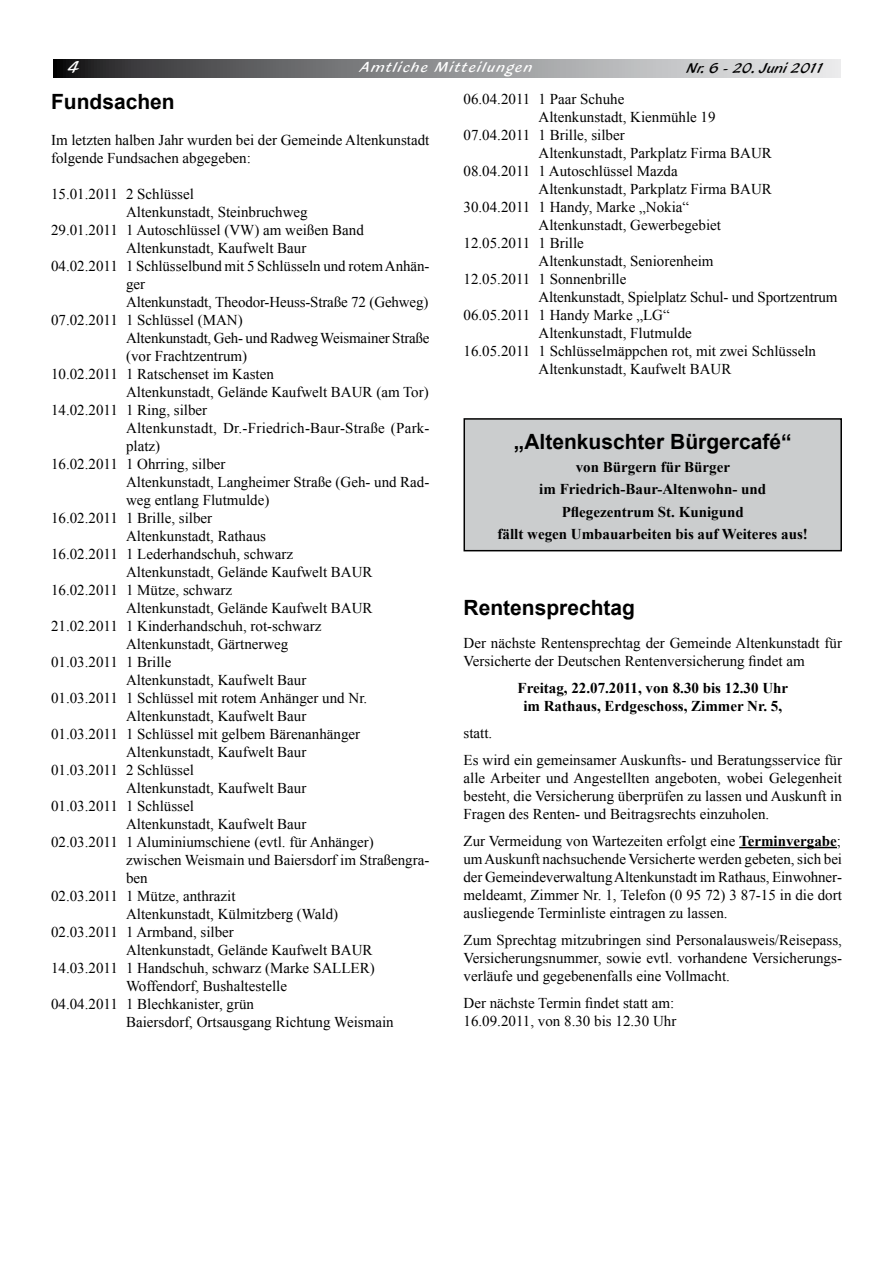
<style>
.page{position:relative;width:893px;height:1263px;background:#fff}
.page>*{position:absolute;margin:0;border:0;box-sizing:border-box;transform-origin:0 0}
.t1{font:700 21px "Arial";color:#000}
.t2{font:18px "Blacklight D";color:#fff}
.t3{font:15px/18px "Times New Roman";color:#000}
.t4{font:700 15px/22.5px "Times New Roman";color:#000;text-align:center}
.t5{font:15px "Blacklight D";letter-spacing:.1em;color:#fff}
.t6{font:15px "Blacklight D";color:#000}
.s1{font-weight:700}
</style>
<div class="page">
<svg style="left:53px;top:59px;width:788px;height:18px;background:#8c8c8e"></svg>
<hr style="left:739px;top:847px;width:98px;height:1px;background:#000">
<div style="left:464px;top:419px;width:377px;height:132px;background:#cbcdce"></div>
<div style="left:463px;top:418px;width:379px;height:133px;border:2px solid #000"></div>
<p class="t2" style="left:68px;top:56px;width:13px">4</p>
<p class="t5" style="left:361px;top:58px;width:173px">Amtliche Mitteilungen</p>
<p class="t6" style="left:687px;top:59px;width:139px">Nr. 6 - 20. Juni 2011</p>
<h1 class="t1" style="left:51px;top:88px;width:125px">Fundsachen</h1>
<p class="t3" style="left:51px;top:131px;width:380px">Im letzten halben Jahr wurden bei der Gemeinde Altenkunstadt folgende Fundsachen abgegeben:</p>
<p class="t3" style="left:51px;top:185px;width:144px">15.01.2011 2 Schlüssel</p>
<p class="t3" style="left:126px;top:203px;width:183px">Altenkunstadt, Steinbruchweg</p>
<p class="t3" style="left:51px;top:221px;width:314px">29.01.2011 1 Autoschlüssel (VW) am weißen Band</p>
<p class="t3" style="left:126px;top:239px;width:182px">Altenkunstadt, Kaufwelt Baur</p>
<p class="t3" style="left:51px;top:257px;width:380px">04.02.2011 1 Schlüsselbund mit 5 Schlüsseln und rotem Anhän-</p>
<p class="t3" style="left:126px;top:275px;width:21px">ger</p>
<p class="t3" style="left:126px;top:293px;width:304px">Altenkunstadt, Theodor-Heuss-Straße 72 (Gehweg)</p>
<p class="t3" style="left:51px;top:311px;width:193px">07.02.2011 1 Schlüssel (MAN)</p>
<p class="t3" style="left:126px;top:329px;width:305px">Altenkunstadt, Geh- und Radweg Weismainer Straße</p>
<p class="t3" style="left:126px;top:347px;width:123px">(vor Frachtzentrum)</p>
<p class="t3" style="left:51px;top:365px;width:224px">10.02.2011 1 Ratschenset im Kasten</p>
<p class="t3" style="left:126px;top:383px;width:304px">Altenkunstadt, Gelände Kaufwelt BAUR (am Tor)</p>
<p class="t3" style="left:51px;top:401px;width:158px">14.02.2011 1 Ring, silber</p>
<p class="t3" style="left:126px;top:419px;width:305px">Altenkunstadt, Dr.-Friedrich-Baur-Straße (Park-</p>
<p class="t3" style="left:126px;top:437px;width:36px">platz)</p>
<p class="t3" style="left:51px;top:455px;width:176px">16.02.2011 1 Ohrring, silber</p>
<p class="t3" style="left:126px;top:473px;width:305px">Altenkunstadt, Langheimer Straße (Geh- und Rad-</p>
<p class="t3" style="left:126px;top:491px;width:145px">weg entlang Flutmulde)</p>
<p class="t3" style="left:51px;top:509px;width:163px">16.02.2011 1 Brille, silber</p>
<p class="t3" style="left:126px;top:527px;width:141px">Altenkunstadt, Rathaus</p>
<p class="t3" style="left:51px;top:545px;width:244px">16.02.2011 1 Lederhandschuh, schwarz</p>
<p class="t3" style="left:126px;top:563px;width:248px">Altenkunstadt, Gelände Kaufwelt BAUR</p>
<p class="t3" style="left:51px;top:581px;width:183px">16.02.2011 1 Mütze, schwarz</p>
<p class="t3" style="left:126px;top:599px;width:248px">Altenkunstadt, Gelände Kaufwelt BAUR</p>
<p class="t3" style="left:51px;top:617px;width:272px">21.02.2011 1 Kinderhandschuh, rot-schwarz</p>
<p class="t3" style="left:126px;top:635px;width:164px">Altenkunstadt, Gärtnerweg</p>
<p class="t3" style="left:51px;top:653px;width:122px">01.03.2011 1 Brille</p>
<p class="t3" style="left:126px;top:671px;width:182px">Altenkunstadt, Kaufwelt Baur</p>
<p class="t3" style="left:51px;top:689px;width:318px">01.03.2011 1 Schlüssel mit rotem Anhänger und Nr.</p>
<p class="t3" style="left:126px;top:707px;width:182px">Altenkunstadt, Kaufwelt Baur</p>
<p class="t3" style="left:51px;top:725px;width:311px">01.03.2011 1 Schlüssel mit gelbem Bärenanhänger</p>
<p class="t3" style="left:126px;top:743px;width:182px">Altenkunstadt, Kaufwelt Baur</p>
<p class="t3" style="left:51px;top:761px;width:144px">01.03.2011 2 Schlüssel</p>
<p class="t3" style="left:126px;top:779px;width:182px">Altenkunstadt, Kaufwelt Baur</p>
<p class="t3" style="left:51px;top:797px;width:144px">01.03.2011 1 Schlüssel</p>
<p class="t3" style="left:126px;top:815px;width:182px">Altenkunstadt, Kaufwelt Baur</p>
<p class="t3" style="left:51px;top:833px;width:324px">02.03.2011 1 Aluminiumschiene (evtl. für Anhänger)</p>
<p class="t3" style="left:126px;top:851px;width:305px">zwischen Weismain und Baiersdorf im Straßengra-</p>
<p class="t3" style="left:126px;top:869px;width:23px">ben</p>
<p class="t3" style="left:51px;top:887px;width:186px">02.03.2011 1 Mütze, anthrazit</p>
<p class="t3" style="left:126px;top:905px;width:214px">Altenkunstadt, Külmitzberg (Wald)</p>
<p class="t3" style="left:51px;top:923px;width:184px">02.03.2011 1 Armband, silber</p>
<p class="t3" style="left:126px;top:941px;width:248px">Altenkunstadt, Gelände Kaufwelt BAUR</p>
<p class="t3" style="left:51px;top:959px;width:325px">14.03.2011 1 Handschuh, schwarz (Marke SALLER)</p>
<p class="t3" style="left:126px;top:977px;width:162px">Woffendorf, Bushaltestelle</p>
<p class="t3" style="left:51px;top:995px;width:205px">04.04.2011 1 Blechkanister, grün</p>
<p class="t3" style="left:126px;top:1013px;width:269px">Baiersdorf, Ortsausgang Richtung Weismain</p>
<p class="t3" style="left:463px;top:90px;width:162px">06.04.2011 1 Paar Schuhe</p>
<p class="t3" style="left:538px;top:108px;width:179px">Altenkunstadt, Kienmühle 19</p>
<p class="t3" style="left:463px;top:126px;width:163px">07.04.2011 1 Brille, silber</p>
<p class="t3" style="left:538px;top:144px;width:235px">Altenkunstadt, Parkplatz Firma BAUR</p>
<p class="t3" style="left:463px;top:162px;width:216px">08.04.2011 1 Autoschlüssel Mazda</p>
<p class="t3" style="left:538px;top:180px;width:235px">Altenkunstadt, Parkplatz Firma BAUR</p>
<p class="t3" style="left:463px;top:198px;width:227px">30.04.2011 1 Handy, Marke „Nokia“</p>
<p class="t3" style="left:538px;top:216px;width:184px">Altenkunstadt, Gewerbegebiet</p>
<p class="t3" style="left:463px;top:234px;width:122px">12.05.2011 1 Brille</p>
<p class="t3" style="left:538px;top:252px;width:176px">Altenkunstadt, Seniorenheim</p>
<p class="t3" style="left:463px;top:270px;width:164px">12.05.2011 1 Sonnenbrille</p>
<p class="t3" style="left:538px;top:288px;width:301px">Altenkunstadt, Spielplatz Schul- und Sportzentrum</p>
<p class="t3" style="left:463px;top:306px;width:208px">06.05.2011 1 Handy Marke „LG“</p>
<p class="t3" style="left:538px;top:324px;width:155px">Altenkunstadt, Flutmulde</p>
<p class="t3" style="left:463px;top:342px;width:354px">16.05.2011 1 Schlüsselmäppchen rot, mit zwei Schlüsseln</p>
<p class="t3" style="left:538px;top:360px;width:194px">Altenkunstadt, Kaufwelt BAUR</p>
<h1 class="t1" style="left:514px;top:428px;width:279px">„Altenkuschter Bürgercafé“</h1>
<p class="t4" style="left:498px;top:455px;width:312px">von Bürgern für Bürger<br>im Friedrich-Baur-Altenwohn- und Pflegezentrum St. Kunigund<br>fällt wegen Umbauarbeiten bis auf Weiteres aus!</p>
<h1 class="t1" style="left:463px;top:594px;width:173px">Rentensprechtag</h1>
<p class="t3" style="left:463px;top:634px;width:380px">Der nächste Rentensprechtag der Gemeinde Altenkunstadt für<br>Versicherte der Deutschen Rentenversicherung findet am</p>
<p class="t4" style="left:518px;top:678px;width:272px;line-height:18px">Freitag, 22.07.2011, von 8.30 bis 12.30 Uhr im Rathaus, Erdgeschoss, Zimmer Nr. 5,</p>
<p class="t3" style="left:463px;top:719px;width:380px;line-height:27px">statt.<br>Es wird ein gemeinsamer Auskunfts- und Beratungsservice für</p>
<p class="t3" style="left:463px;top:769px;width:380px;text-align:justify">alle Arbeiter und Angestellten angeboten, wobei Gelegenheit besteht, die Versicherung überprüfen zu lassen und Auskunft in Fragen des Renten- und Beitragsrechts einzuholen.</p>
<p class="t3" style="left:463px;top:832px;width:380px;text-align:justify">Zur Vermeidung von Wartezeiten erfolgt eine <span class="s1">Terminvergabe</span>; um Auskunft nachsuchende Versicherte werden gebeten, sich bei der Gemeindeverwaltung Altenkunstadt im Rathaus, Einwohner&shy;meldeamt, Zimmer Nr. 1, Telefon (0 95 72) 3 87-15 in die dort ausliegende Terminliste eintragen zu lassen.</p>
<p class="t3" style="left:463px;top:931px;width:380px;text-align:justify">Zum Sprechtag mitzubringen sind Personalausweis/Reisepass, Versicherungsnummer, sowie evtl. vorhandene Versicherungs&shy;verläufe und gegebenenfalls eine Vollmacht.</p>
<p class="t3" style="left:463px;top:994px;width:214px">Der nächste Termin findet statt am:<br>16.09.2011, von 8.30 bis 12.30 Uhr</p>
</div>
